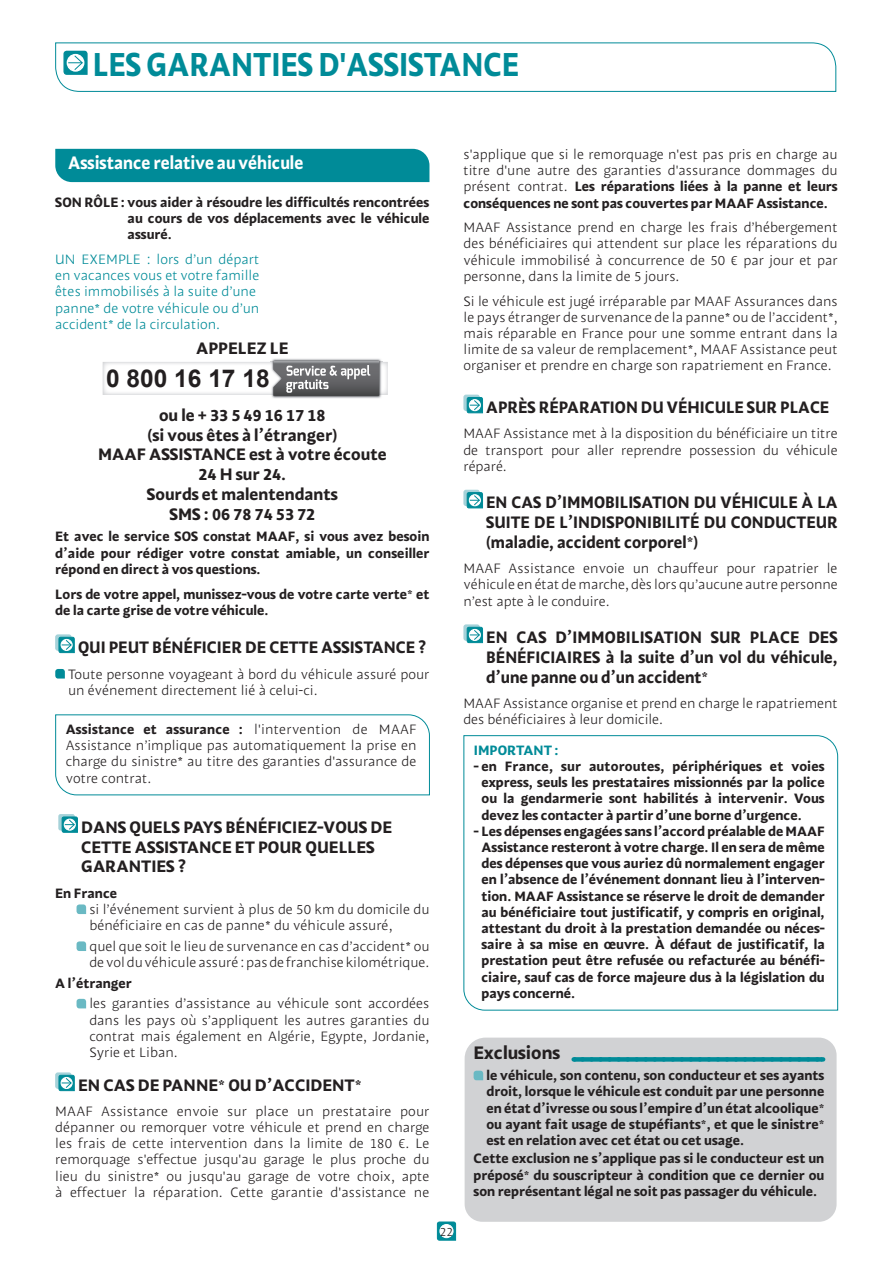
<style>
.page{position:relative;width:893px;height:1263px;background:#fff}
.page>*{position:absolute;margin:0;border:0;box-sizing:border-box;transform-origin:0 0}
.t1{font:33px "MAAF Bold";color:#008b98;scale:.89 1}
.t2{font:700 24.6px "Arial";color:#231f20}
.t3{font:18px "MAAF Bold";color:#fff;scale:.92 1}
.t4{font:18px "MAAF Bold";color:#231f20}
.t5{font:16.5px/19.8px "MAAF Bold";color:#231f20;text-align:center}
.t6{font:16.5px/19.8px "MAAF Bold";color:#231f20;text-align:justify;scale:.96 1}
.t7{font:13.5px/16.2px "MAAF Light";color:#231f20;text-align:justify}
.t8{font:13.5px/16.2px "MAAF Bold";color:#231f20;text-align:justify}
.t9{font:13.5px/16.2px "MAAF Light";color:#008b98}
.t10{font:13.5px "MAAF Bold";color:#008b98}
.t11{font:12px "MAAF Light";color:#231f20}
.s1{font-family:"MAAF Light"}
</style>
<div class="page">
<svg style="left:436px;top:1221px;width:21px;height:20px"></svg>
<div style="left:440px;top:1224px;width:13px;height:14px;background:#fff;border-radius:50%"></div>
<div style="left:439px;top:1224px;width:15px;height:14px;border:1px solid #fff;border-radius:50%"></div>
<svg style="left:55px;top:42px;width:782px;height:50px"></svg>
<div style="left:55px;top:149px;width:374px;height:33px;background:#008b98"></div>
<img style="left:103px;top:362px;width:285px;height:33px">
<img style="left:270px;top:358px;width:112px;height:41px">
<img style="left:270px;top:362px;width:112px;height:33px">
<svg style="left:273px;top:361px;width:106px;height:35px;background:#7d7d7f"></svg>
<div style="left:56px;top:635px;width:15px;height:15px;background:#a5d2d9;border-radius:2px"></div>
<div style="left:55px;top:634px;width:17px;height:17px;border:1px solid #a5d2d9;border-radius:2px"></div>
<svg style="left:58px;top:636px;width:17px;height:17px"></svg>
<svg style="left:55px;top:669px;width:10px;height:9px"></svg>
<svg style="left:55px;top:714px;width:375px;height:82px"></svg>
<div style="left:59px;top:815px;width:15px;height:15px;background:#a5d2d9;border-radius:2px"></div>
<div style="left:58px;top:814px;width:17px;height:16px;border:1px solid #a5d2d9;border-radius:2px"></div>
<svg style="left:61px;top:816px;width:17px;height:17px"></svg>
<svg style="left:77px;top:904px;width:9px;height:10px"></svg>
<svg style="left:77px;top:941px;width:9px;height:10px"></svg>
<svg style="left:77px;top:999px;width:9px;height:9px"></svg>
<div style="left:56px;top:1073px;width:15px;height:15px;background:#a5d2d9;border-radius:2px"></div>
<div style="left:55px;top:1072px;width:17px;height:17px;border:1px solid #a5d2d9;border-radius:2px"></div>
<svg style="left:58px;top:1074px;width:17px;height:17px"></svg>
<div style="left:464px;top:395px;width:15px;height:15px;background:#a5d2d9;border-radius:2px"></div>
<div style="left:463px;top:395px;width:17px;height:16px;border:1px solid #a5d2d9;border-radius:2px"></div>
<svg style="left:466px;top:397px;width:17px;height:17px"></svg>
<div style="left:464px;top:490px;width:15px;height:16px;background:#a5d2d9;border-radius:2px"></div>
<div style="left:463px;top:490px;width:17px;height:16px;border:1px solid #a5d2d9;border-radius:2px"></div>
<svg style="left:466px;top:492px;width:17px;height:17px"></svg>
<div style="left:464px;top:625px;width:15px;height:15px;background:#a5d2d9;border-radius:2px"></div>
<div style="left:463px;top:624px;width:17px;height:17px;border:1px solid #a5d2d9;border-radius:2px"></div>
<svg style="left:466px;top:626px;width:17px;height:17px"></svg>
<svg style="left:463px;top:735px;width:375px;height:276px"></svg>
<div style="left:465px;top:1037px;width:372px;height:185px;background:#d1d2d4"></div>
<div style="left:574px;top:1057px;width:248px;height:5px;background:#008b98"></div>
<svg style="left:582px;top:1057px;width:241px;height:5px"></svg>
<svg style="left:474px;top:1071px;width:9px;height:9px"></svg>
<h1 class="t1" style="left:93px;top:51px;width:481px">LES GARANTIES D'ASSISTANCE</h1>
<h3 class="t3" style="left:68px;top:156px;width:257px">Assistance relative au véhicule</h3>
<p class="t8" style="left:128px;top:195px;width:303px;text-indent:-72px">SON RÔLE : vous aider à résoudre les difficultés rencontrées au cours de vos déplacements avec le véhicule assuré.</p>
<p class="t9" style="left:55px;top:252px;width:206px">UN EXEMPLE : lors d’un départ en vacances vous et votre famille êtes immobilisés à la suite d’une panne* de votre véhicule ou d’un accident* de la circulation.</p>
<p class="t5" style="left:196px;top:340px;width:94px">APPELEZ LE</p>
<h2 class="t2" style="left:106px;top:365px;width:165px">0 800 16 17 18</h2>
<p class="t5" style="left:98px;top:406px;width:290px">ou le + 33 5 49 16 17 18<br>(si vous êtes à l’étranger)<br>MAAF ASSISTANCE est à votre écoute<br>24 H sur 24.<br>Sourds et malentendants<br>SMS : 06 78 74 53 72</p>
<p class="t8" style="left:55px;top:530px;width:376px">Et avec le service SOS constat MAAF, si vous avez besoin d’aide pour rédiger votre constat amiable, un conseiller répond en direct à vos questions.</p>
<p class="t8" style="left:55px;top:587px;width:376px">Lors de votre appel, munissez-vous de votre carte verte* et de la carte grise de votre véhicule.</p>
<p class="t5" style="left:78px;top:639px;width:350px">QUI PEUT BÉNÉFICIER DE CETTE ASSISTANCE ?</p>
<p class="t7" style="left:68px;top:667px;width:363px">Toute personne voyageant à bord du véhicule assuré pour un événement directement lié à celui-ci.</p>
<p class="t8" style="left:66px;top:722px;width:352px">Assistance et assurance : <span class="s1">l'intervention de MAAF</span></p>
<p class="t7" style="left:66px;top:738px;width:352px">Assistance n’implique pas automatiquement la prise en charge du sinistre* au titre des garanties d'assurance de votre contrat.</p>
<p class="t5" style="left:81px;top:818px;width:312px;text-align:left">DANS QUELS PAYS BÉNÉFICIEZ-VOUS DE<br>CETTE ASSISTANCE ET POUR QUELLES<br>GARANTIES ?</p>
<p class="t8" style="left:55px;top:886px;width:63px">En France</p>
<p class="t7" style="left:89px;top:902px;width:342px">si l’événement survient à plus de 50 km du domicile du bénéficiaire en cas de panne* du véhicule assuré,</p>
<p class="t7" style="left:89px;top:939px;width:342px">quel que soit le lieu de survenance en cas d’accident* ou de vol du véhicule assuré : pas de franchise kilométrique.</p>
<p class="t8" style="left:55px;top:976px;width:78px">A l’étranger</p>
<p class="t7" style="left:89px;top:997px;width:342px">les garanties d’assistance au véhicule sont accordées dans les pays où s’appliquent les autres garanties du contrat mais également en Algérie, Egypte, Jordanie, Syrie et Liban.</p>
<p class="t5" style="left:78px;top:1077px;width:285px">EN CAS DE PANNE* OU D’ACCIDENT*</p>
<p class="t7" style="left:55px;top:1104px;width:376px">MAAF Assistance envoie sur place un prestataire pour dépanner ou remorquer votre véhicule et prend en charge les frais de cette intervention dans la limite de 180 €. Le remorquage s'effectue jusqu'au garage le plus proche du lieu du sinistre* ou jusqu'au garage de votre choix, apte à effectuer la réparation. Cette garantie d'assistance ne</p>
<p class="t11" style="left:440px;top:1226px;width:15px">22</p>
<p class="t7" style="left:463px;top:147px;width:376px">s'applique que si le remorquage n'est pas pris en charge au titre d'une autre des garanties d'assurance dommages du</p>
<p class="t8" style="left:463px;top:180px;width:376px"><span class="s1">présent contrat.</span> Les réparations liées à la panne et leurs conséquences ne sont pas couvertes par MAAF Assistance.</p>
<p class="t7" style="left:463px;top:221px;width:376px">MAAF Assistance prend en charge les frais d’hébergement des bénéficiaires qui attendent sur place les réparations du véhicule immobilisé à concurrence de 50 € par jour et par personne, dans la limite de 5 jours.</p>
<p class="t7" style="left:463px;top:294px;width:376px">Si le véhicule est jugé irréparable par MAAF Assurances dans le pays étranger de survenance de la panne* ou de l’accident*, mais réparable en France pour une somme entrant dans la limite de sa valeur de remplacement*, MAAF Assistance peut organiser et prendre en charge son rapatriement en France.</p>
<p class="t6" style="left:486px;top:399px;width:359px">APRÈS RÉPARATION DU VÉHICULE SUR PLACE</p>
<p class="t7" style="left:463px;top:427px;width:376px">MAAF Assistance met à la disposition du bénéficiaire un titre de transport pour aller reprendre possession du véhicule réparé.</p>
<p class="t6" style="left:486px;top:494px;width:368px">EN CAS D’IMMOBILISATION DU VÉHICULE À LA SUITE DE L’INDISPONIBILITÉ DU CONDUCTEUR (maladie, accident corporel*)</p>
<p class="t7" style="left:463px;top:562px;width:376px">MAAF Assistance envoie un chauffeur pour rapatrier le véhicule en état de marche, dès lors qu’aucune autre personne n’est apte à le conduire.</p>
<p class="t6" style="left:486px;top:629px;width:368px">EN CAS D’IMMOBILISATION SUR PLACE DES BÉNÉFICIAIRES à la suite d’un vol du véhicule, d’une panne ou d’un accident*</p>
<p class="t7" style="left:463px;top:696px;width:376px">MAAF Assistance organise et prend en charge le rapatriement des bénéficiaires à leur domicile.</p>
<p class="t10" style="left:474px;top:745px;width:86px">IMPORTANT :</p>
<p class="t8" style="left:481px;top:759px;width:345px;text-indent:-7px">- en France, sur autoroutes, périphériques et voies express, seuls les prestataires missionnés par la police ou la gendarmerie sont habilités à intervenir. Vous devez les contacter à partir d’une borne d’urgence.</p>
<p class="t8" style="left:481px;top:824px;width:345px;text-indent:-7px">- Les dépenses engagées sans l’accord préalable de MAAF Assistance resteront à votre charge. Il en sera de même des dépenses que vous auriez dû normalement engager en l’absence de l’événement donnant lieu à l’interven&shy;tion. MAAF Assistance se réserve le droit de demander au bénéficiaire tout justificatif, y compris en original, attestant du droit à la prestation demandée ou néces&shy;saire à sa mise en œuvre. À défaut de justificatif, la prestation peut être refusée ou refacturée au bénéfi&shy;ciaire, sauf cas de force majeure dus à la législation du pays concerné.</p>
<h3 class="t4" style="left:474px;top:1046px;width:88px">Exclusions</h3>
<p class="t8" style="left:486px;top:1068px;width:339px">le véhicule, son contenu, son conducteur et ses ayants droit, lorsque le véhicule est conduit par une personne en état d’ivresse ou sous l’empire d’un état alcoolique* ou ayant fait usage de stupéfiants*, et que le sinistre* est en relation avec cet état ou cet usage.</p>
<p class="t8" style="left:474px;top:1152px;width:352px">Cette exclusion ne s’applique pas si le conducteur est un préposé* du souscripteur à condition que ce dernier ou son représentant légal ne soit pas passager du véhicule.</p>
</div>
